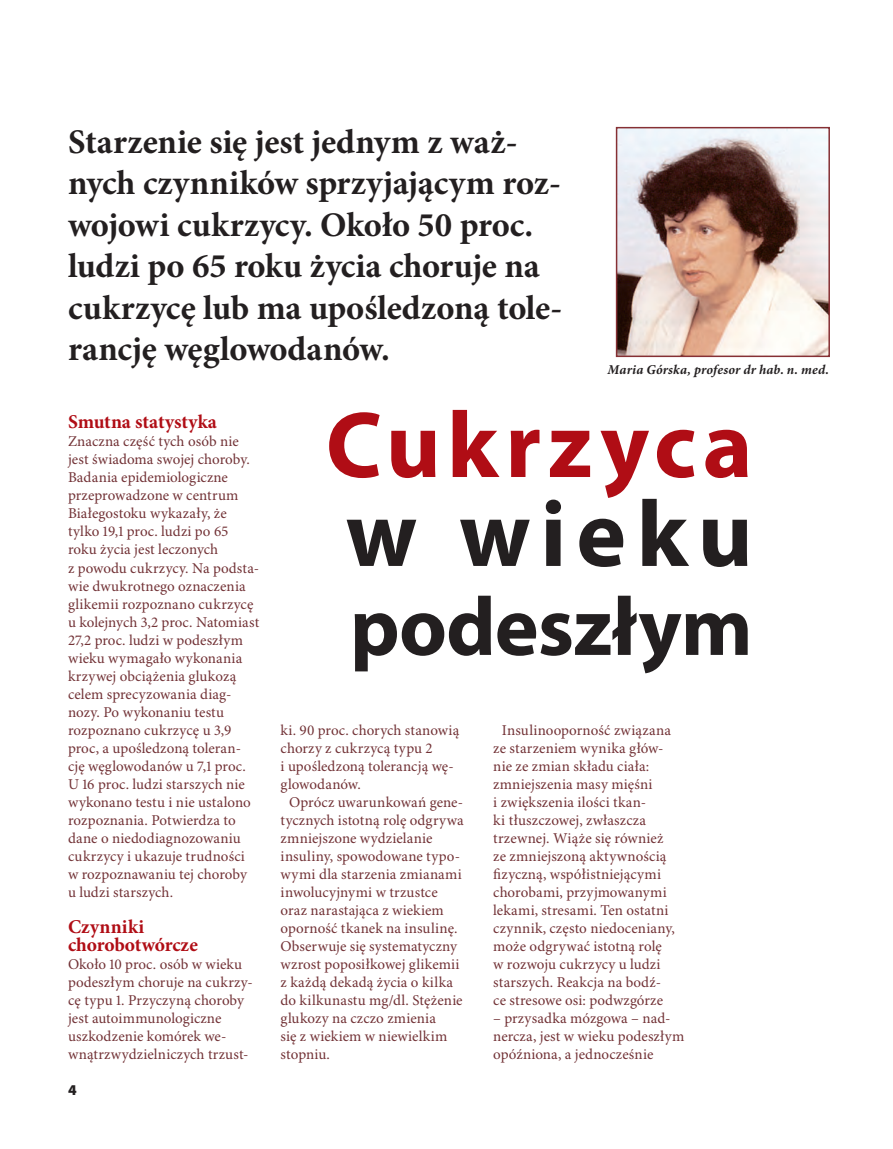
<style>
.page{position:relative;width:893px;height:1149px;background:#fff}
.page>*{position:absolute;margin:0;border:0;box-sizing:border-box;transform-origin:0 0}
.t1{font:700 94.5px "Myriad Pro";letter-spacing:.065em;color:#b00d15}
.t2{font:700 94.5px "Myriad Pro";color:#231f20}
.t3{font:700 83.25px "Myriad Pro";letter-spacing:-.01em;color:#231f20}
.t4{font:700 34.5px/41.4px "Minion Pro";letter-spacing:-.005em;color:#231f20}
.t5{font:700 19.5px/18px "Minion Pro";letter-spacing:-.005em;color:#b00d15}
.t6{font:15px/18px "Minion Pro";letter-spacing:.005em;color:#723236}
.t7{font:italic 700 13.5px "Minion Pro";letter-spacing:.015em;color:#231f20}
</style>
<div class="page">
<img style="left:619px;top:130px;width:208px;height:224px">
<div style="left:616px;top:127px;width:214px;height:230px;border:2px solid #863034"></div>
<h3 class="t4" style="left:68px;top:122px;width:496px">Starzenie się jest jednym z waż&shy;nych czynników sprzyjającym roz&shy;wojowi cukrzycy. Około 50 proc. ludzi po 65 roku życia choruje na cukrzycę lub ma upośledzoną tole&shy;rancję węglowodanów.</h3>
<p class="t7" style="left:608px;top:362px;width:223px">Maria Górska, profesor dr hab. n. med.</p>
<h3 class="t5" style="left:68px;top:414px;width:150px">Smutna statystyka</h3>
<p class="t6" style="left:68px;top:433px;width:193px">Znaczna część tych osób nie jest świadoma swo-jej choroby.<br>Badania epidemiologiczne przepro-wadzone w centrum<br>Białegostoku wykazały, że tylko 19,1 proc. ludzi po 65 roku życia jest leczo-nych<br>z powodu cukrzycy. Na podsta&shy;wie dwukrot-nego oznaczenia glikemii rozpoznano cukrzycę u kolejnych 3,2 proc. Natomiast<br>27,2 proc. ludzi w podeszłym wieku wymagało wykonania krzywej obciążenia glukozą celem sprecyzowania diag&shy;nozy. Po wykonaniu testu rozpoznano cukrzycę u 3,9 proc, a upośledzoną toleran&shy;cję węglowodanów u 7,1 proc.<br>U 16 proc. ludzi starszych nie wykonano testu i nie ustalono rozpoznania. Potwierdza to dane o niedodiagnozowaniu cukrzycy i ukazuje trudności<br>w rozpoznawaniu tej choroby<br>u ludzi starszych.</p>
<h3 class="t5" style="left:68px;top:918px;width:131px">Czynniki chorobotwórcze</h3>
<p class="t6" style="left:68px;top:955px;width:186px">Około 10 proc. osób w wieku podeszłym choru-je na cukrzy&shy;cę typu 1. Przyczyną choroby jest autoimmunologiczne uszkodzenie komórek we&shy;wnątrzwydzielniczych trzust-</p>
<h1 class="t1" style="left:326px;top:383px;width:428px">Cukrzyca</h1>
<h1 class="t2" style="left:346px;top:472px;width:409px">w wieku</h1>
<h2 class="t3" style="left:350px;top:572px;width:404px">podeszłym</h2>
<p class="t6" style="left:281px;top:721px;width:180px">ki. 90 proc. chorych stanowią</p>
<p class="t6" style="left:281px;top:739px;width:153px">chorzy z cukrzycą typu 2</p>
<p class="t6" style="left:281px;top:757px;width:175px">i upośledzoną tolerancją wę-</p>
<p class="t6" style="left:281px;top:775px;width:82px">glowodanów.</p>
<p class="t6" style="left:289px;top:793px;width:175px">Oprócz uwarunkowań gene-</p>
<p class="t6" style="left:281px;top:811px;width:185px">tycznych istotną rolę odgrywa</p>
<p class="t6" style="left:281px;top:829px;width:153px">zmniejszone wydzielanie</p>
<p class="t6" style="left:281px;top:847px;width:181px">insuliny, spo-wodowane typo-</p>
<p class="t6" style="left:281px;top:865px;width:183px">wymi dla starzenia zmianami</p>
<p class="t6" style="left:281px;top:883px;width:159px">inwolucyjnymi w trzustce</p>
<p class="t6" style="left:281px;top:901px;width:165px">oraz narastająca z wie-kiem</p>
<p class="t6" style="left:281px;top:919px;width:178px">oporność tkanek na insulinę.</p>
<p class="t6" style="left:281px;top:937px;width:178px">Obserwuje się systematyczny</p>
<p class="t6" style="left:281px;top:955px;width:180px">wzrost poposiłkowej glikemii</p>
<p class="t6" style="left:281px;top:973px;width:174px">z każ-dą dekadą życia o kilka</p>
<p class="t6" style="left:281px;top:991px;width:184px">do kilkunastu mg/dl. Stę-żenie</p>
<p class="t6" style="left:281px;top:1009px;width:157px">glukozy na czczo zmienia</p>
<p class="t6" style="left:281px;top:1027px;width:168px">się z wiekiem w niewielkim</p>
<p class="t6" style="left:281px;top:1045px;width:51px">stopniu.</p>
<p class="t6" style="left:493px;top:721px;width:183px;text-indent:9px">Insulinooporność związana ze starzeniem wyni-ka głów&shy;nie ze zmian składu ciała: zmniejszenia masy mięśni<br>i zwiększenia ilości tkan-<br>ki tłuszczowej, zwłaszcza trzewnej. Wiąże się również ze zmniejszoną aktywnością fizyczną, współistniejącymi chorobami, przyjmowanymi lekami, stresami. Ten ostatni czynnik, często niedoceniany, może odgry-wać istotną rolę w rozwoju cukrzycy u ludzi starszych. Reakcja na bodź&shy;ce stresowe osi: podwzgórze</p>
<p class="t6" style="left:493px;top:1009px;width:193px">– przysadka mózgowa – nad&shy;nercza, jest w wieku podeszłym opóźniona, a jednocześnie</p>
</div>
